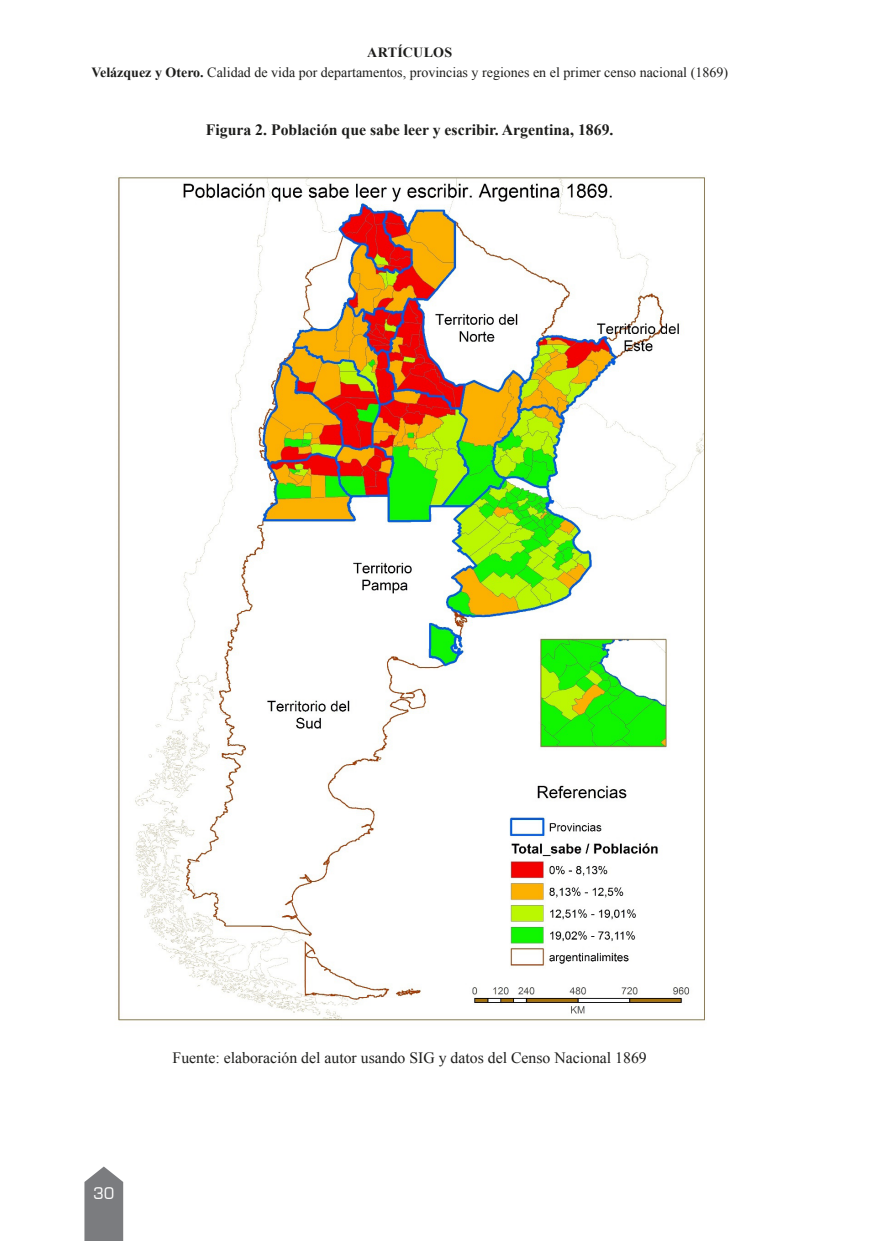
<style>
.page{position:relative;width:869px;height:1241px;background:#fff}
.page>*{position:absolute;margin:0;border:0;box-sizing:border-box;transform-origin:0 0}
.t1{font:15.75px "Times New Roman";color:#1d1d1b}
.t2{font:700 15.75px "Times New Roman";color:#1d1d1b}
.t3{font:15.75px "Square 721 BT";color:#fff}
.t4{font:14px/20.5px "Times New Roman";color:#1d1d1b;text-align:center}
.s1{font-weight:700}
</style>
<div class="page">
<svg style="left:84px;top:1166px;width:39px;height:74px;background:#8b8b8e"></svg>
<img style="left:117px;top:175px;width:588px;height:846px">
<p class="t4" style="left:91px;top:41px;width:638px"><span class="s1">ARTÍCULOS<br>Velázquez y Otero.</span> Calidad de vida por departamentos, provincias y regiones en el primer censo nacional (1869)</p>
<p class="t2" style="left:206px;top:119px;width:409px">Figura 2. Población que sabe leer y escribir. Argentina, 1869.</p>
<p class="t3" style="left:93px;top:1183px;width:23px">30</p>
<p class="t1" style="left:172px;top:1047px;width:475px">Fuente: elaboración del autor usando SIG y datos del Censo Nacional 1869</p>
</div>
